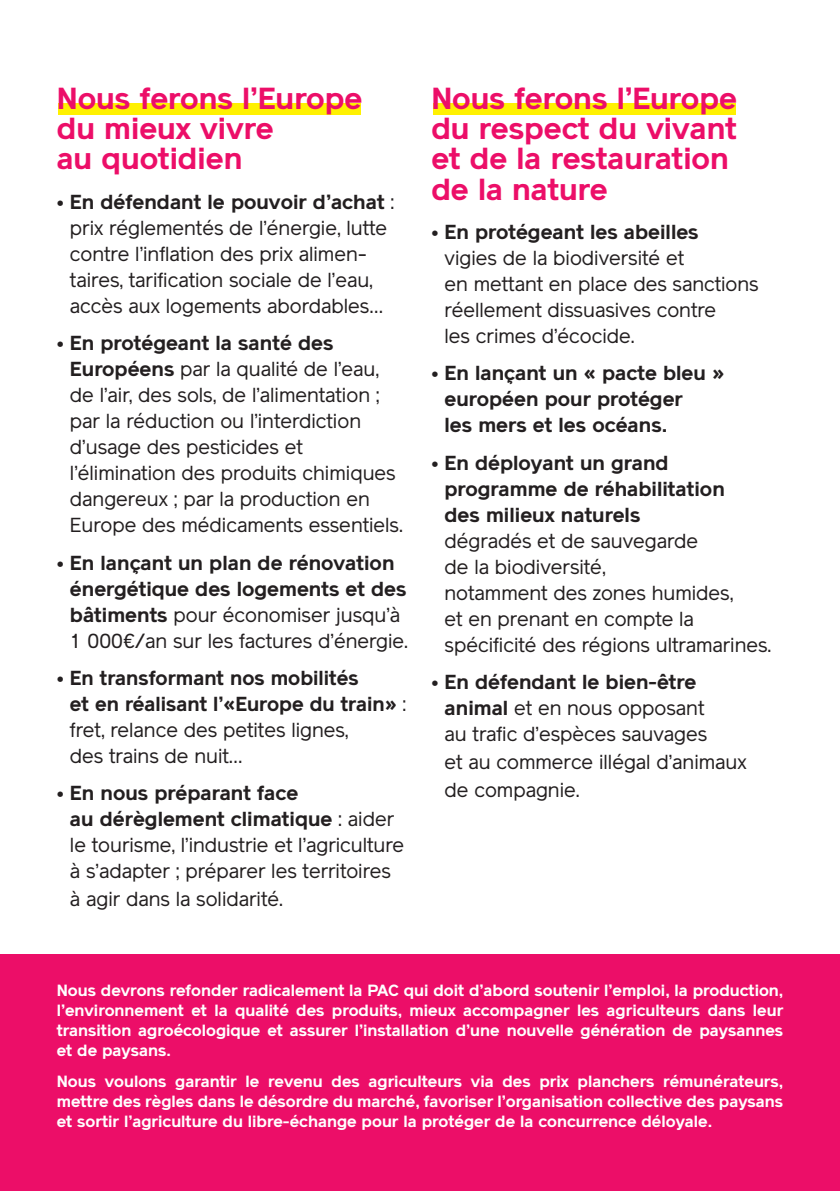
<style>
.page{position:relative;width:840px;height:1191px;background:#fff}
.page>*{position:absolute;margin:0;border:0;box-sizing:border-box;transform-origin:0 0}
.t1{font:700 30px/30px "Reader";color:#ec0e68}
.t2{font:20px/26px "Reader";color:#231f20}
.t3{font:700 20px/26px "Reader";color:#231f20}
.t4{font:700 16px/20px "Reader";color:#fff;text-align:justify}
.s1{font-weight:700}
.s2{font-weight:400}
</style>
<div class="page">
<div style="left:0;top:954px;width:839px;height:237px;background:#ec0e68"></div>
<div style="left:58px;top:103px;width:303px;height:11px;background:#fff101"></div>
<div style="left:433px;top:103px;width:302px;height:11px;background:#fff101"></div>
<h1 class="t1" style="left:57px;top:84px;width:307px">Nous ferons l’Europe du mieux vivre<br>au quotidien</h1>
<p class="t2" style="left:70px;top:189px;width:326px;text-indent:-13px"><span class="s1">• En défendant le pouvoir d’achat</span> : prix réglementés de l’énergie, lutte contre l’inflation des prix alimen&shy;taires, tarification sociale de l’eau, accès aux logements abordables…</p>
<p class="t2" style="left:70px;top:330px;width:334px;text-indent:-13px"><span class="s1">• En protégeant la santé des Européens</span> par la qualité de l’eau, de l’air, des sols, de l’alimentation ; par la réduction ou l’interdiction d’usage des pesticides et l’élimination des produits chimiques dangereux ; par la production en Europe des médicaments essentiels.</p>
<p class="t3" style="left:70px;top:549px;width:339px;text-indent:-13px">• En lançant un plan de rénovation énergétique des logements et des bâtiments <span class="s2">pour économiser jusqu’à 1 000€/an sur les factures d’énergie.</span></p>
<p class="t3" style="left:70px;top:665px;width:338px;text-indent:-13px">• En transformant nos mobilités<br>et en réalisant l’«Europe du train» <span class="s2">: fret, relance des petites lignes,<br>des trains de nuit…</span></p>
<p class="t2" style="left:70px;top:780px;width:335px;text-indent:-13px"><span class="s1">• En nous préparant face<br>au dérèglement climatique</span> : aider le tourisme, l’industrie et l’agriculture à s’adapter ; préparer les territoires</p>
<p class="t2" style="left:70px;top:886px;width:214px">à agir dans la solidarité.</p>
<h1 class="t1" style="left:431px;top:84px;width:307px">Nous ferons l’Europe du respect du vivant et de la restauration de la nature</h1>
<p class="t3" style="left:431px;top:219px;width:268px">• En protégeant les abeilles</p>
<p class="t2" style="left:444px;top:245px;width:315px">vigies de la biodiversité et<br>en mettant en place des sanctions réellement dissuasives contre<br>les crimes d’écocide.</p>
<p class="t3" style="left:444px;top:360px;width:281px;text-indent:-13px">• En lançant un « pacte bleu » européen pour protéger<br>les mers et les océans.</p>
<p class="t3" style="left:444px;top:449px;width:281px;text-indent:-13px">• En déployant un grand programme de réhabilitation des milieux naturels</p>
<p class="t2" style="left:444px;top:527px;width:328px">dégradés et de sauvegarde<br>de la biodiversité,<br>notamment des zones humides,<br>et en prenant en compte la spécificité des régions ultramarines.</p>
<p class="t2" style="left:444px;top:669px;width:264px;text-indent:-13px"><span class="s1">• En défendant le bien-être animal</span> et en nous opposant au trafic d’espèces sauvages</p>
<p class="t2" style="left:444px;top:748px;width:303px;line-height:28px">et au commerce illégal d’animaux de compagnie.</p>
<p class="t4" style="left:57px;top:980px;width:727px">Nous devrons refonder radicalement la PAC qui doit d’abord soutenir l’emploi, la production, l’environnement et la qualité des produits, mieux accompagner les agriculteurs dans leur transition agroécologique et assurer l’installation d’une nouvelle génération de paysannes et de paysans.</p>
<p class="t4" style="left:57px;top:1071px;width:727px">Nous voulons garantir le revenu des agriculteurs via des prix planchers rémunérateurs, mettre des règles dans le désordre du marché, favoriser l’organisation collective des paysans et sortir l’agriculture du libre-échange pour la protéger de la concurrence déloyale.</p>
</div>
